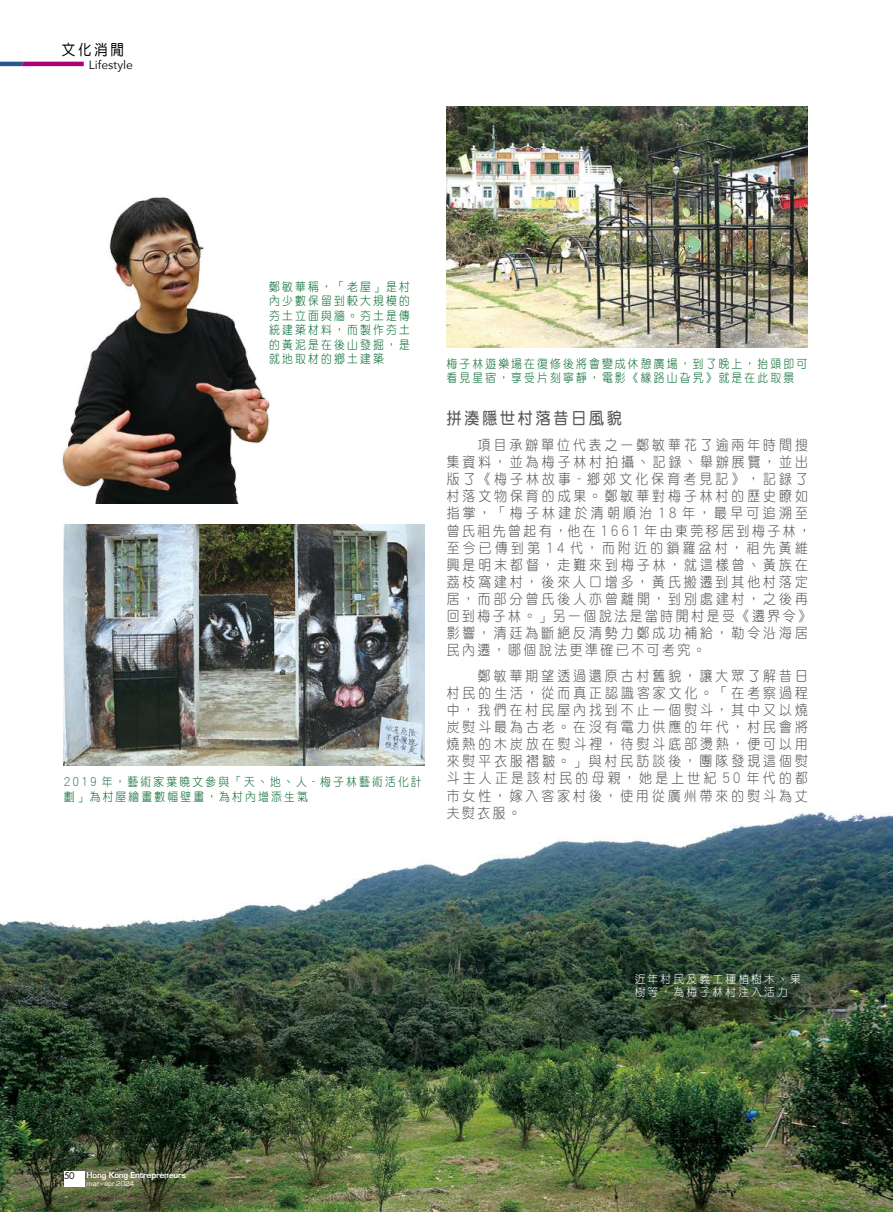
<style>
.page{position:relative;width:893px;height:1212px;background:#fff}
.page>*{position:absolute;margin:0;border:0;box-sizing:border-box;transform-origin:0 0}
.t1{font:16.5px "DF Yuan HK W7";letter-spacing:.2em;color:#595757;scale:.9 1}
.t2{font:15px "DF Yuan HK W5";color:#000;scale:.9 1}
.t3{font:14.25px/17.1px "DF Yuan HK W3";letter-spacing:.24em;color:#595757;scale:.9 1}
.t4{font:12px/14.4px "DF Yuan HK W3";letter-spacing:.2em;color:#0f6e38;scale:.9 1}
.t5{font:12px "Avenir Next";color:#000}
.t6{font:11.25px/13.5px "DF Yuan HK W3";letter-spacing:.2em;color:#fff;scale:.96 1}
.t7{font:700 9px "Eurostile";letter-spacing:-.01em;color:#fff}
.t8{font:9px "Futura Std";color:#000}
.t9{font:7.5px "Eurostile";letter-spacing:-.025em;color:#fff}
</style>
<div class="page">
<img style="left:0;top:811px;width:893px;height:401px">
<img style="left:64px;top:525px;width:360px;height:240px">
<img style="left:62px;top:197px;width:208px;height:306px">
<img style="left:447px;top:106px;width:361px;height:241px">
<svg style="left:64px;top:1171px;width:21px;height:15px"></svg>
<svg style="left:0;top:62px;width:84px;height:4px"></svg>
<p class="t2" style="left:62px;top:41px;width:70px">文化消閒</p>
<p class="t5" style="left:89px;top:54px;width:46px">Lifestyle</p>
<p class="t4" style="left:269px;top:279px;width:158px;text-align:justify">鄭敏華稱，「老屋」是村內少數保留到較大規模的夯土立面與牆。夯土是傳統建築材料，而製作夯土的黃泥是在後山發掘，是就地取材的鄉土建築</p>
<p class="t4" style="left:64px;top:775px;width:399px">2019 年，藝術家葉曉文參與「天、地、人 - 梅子林藝術活化計劃」為村屋繪畫數幅壁畫，為村內增添生氣</p>
<p class="t4" style="left:446px;top:356px;width:402px">梅子林遊樂場在復修後將會變成休憩廣場，到了晚上，抬頭即可看見星宿，享受片刻寧靜，電影《緣路山旮旯》就是在此取景</p>
<p class="t1" style="left:447px;top:409px;width:196px">拼湊隱世村落昔日風貌</p>
<p class="t3" style="left:447px;top:436px;width:406px">　　項目承辦單位代表之一鄭敏華花了逾兩年時間搜集資料，並為梅子林村拍攝、記錄、舉辦展覽，並出版了《梅子林故事 - 鄉郊文化保育考見記》，記錄了村落文物保育的成果。鄭敏華對梅子林村的歷史瞭如指掌，「梅子林建於清朝順治 18 年，最早可追溯至曾氏祖先曾起有，他在 1661 年由東莞移居到梅子林，至今已傳到第 14 代，而附近的鎖羅盆村，祖先黃維興是明末都督，走難來到梅子林，就這樣曾、黃族在荔枝窩建村，後來人口增多，黃氏搬遷到其他村落定居，而部分曾氏後人亦曾離開，到別處建村，之後再回到梅子林。」另一個說法是當時開村是受《遷界令》影響，清廷為斷絕反清勢力鄭成功補給，勒令沿海居民內遷，哪個說法更準確已不可考究。</p>
<p class="t3" style="left:447px;top:667px;width:403px;text-align:justify">　　鄭敏華期望透過還原古村舊貌，讓大眾了解昔日村民的生活，從而真正認識客家文化。「在考察過程中，我們在村民屋內找到不止一個熨斗，其中又以燒炭熨斗最為古老。在沒有電力供應的年代，村民會將燒熱的木炭放在熨斗裡，待熨斗底部燙熱，便可以用來熨平衣服褶皺。」與村民訪談後，團隊發現這個熨斗主人正是該村民的母親，她是上世紀 50 年代的都市女性，嫁入客家村後，使用從廣州帶來的熨斗為丈夫熨衣服。</p>
<p class="t6" style="left:635px;top:971px;width:175px">近年村民及義工種植樹木、果樹等，為梅子林村注入活力</p>
<p class="t8" style="left:64px;top:1170px;width:12px">50</p>
<p class="t7" style="left:87px;top:1170px;width:101px">Hong Kong Entrepreneurs</p>
<p class="t9" style="left:87px;top:1179px;width:49px">mar - apr 2024</p>
</div>
